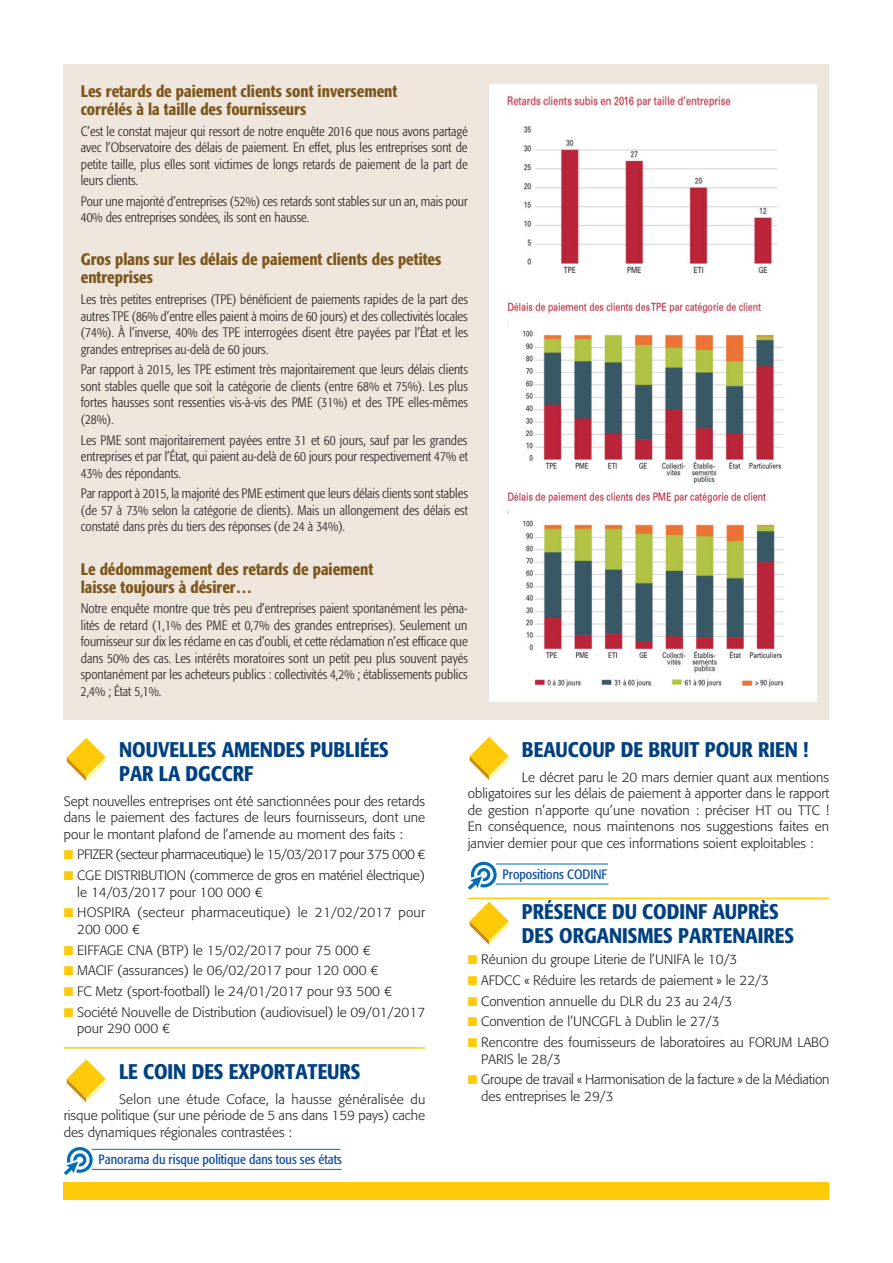
<style>
.page{position:relative;width:893px;height:1263px;background:#fff}
.page>*{position:absolute;margin:0;border:0;box-sizing:border-box;transform-origin:0 0}
.t1{font:500 condensed 21px/24px "Formata";color:#014081}
.t2{font:500 condensed 16.5px/18px "Formata";color:#7c561c}
.t3{font:300 condensed 13.5px/16.5px "Formata";color:#231f20;text-align:justify}
.t4{font:300 13.5px/16.5px "Formata";color:#231f20}
.t5{font:condensed 13.5px "Formata";color:#0d4da1}
.t6{font:300 13.5px "Formata";letter-spacing:-.03em;color:#231f20}
.s1{color:#feca0a}
</style>
<div class="page">
<div style="left:64px;top:64px;width:765px;height:655px;background:#eee6dc"></div>
<div style="left:489px;top:84px;width:327px;height:618px;background:#fff"></div>
<div style="left:64px;top:1182px;width:765px;height:17px;background:#feca0a"></div>
<hr style="left:64px;top:1047px;width:361px;height:2px;background:#feca0a">
<hr style="left:468px;top:898px;width:361px;height:1px;background:#feca0a">
<svg style="left:470px;top:901px;width:39px;height:44px"></svg>
<svg style="left:470px;top:737px;width:39px;height:43px"></svg>
<svg style="left:67px;top:738px;width:39px;height:43px"></svg>
<svg style="left:67px;top:1059px;width:39px;height:43px"></svg>
<svg style="left:468px;top:861px;width:29px;height:29px"></svg>
<hr style="left:496px;top:863px;width:112px;height:1px;background:#006db8">
<hr style="left:496px;top:883px;width:112px;height:1px;background:#006db8">
<svg style="left:64px;top:1147px;width:29px;height:28px"></svg>
<hr style="left:92px;top:1149px;width:248px;height:1px;background:#006db8">
<hr style="left:92px;top:1169px;width:249px;height:1px;background:#006db8">
<img style="left:508px;top:95px;width:269px;height:179px">
<img style="left:508px;top:302px;width:275px;height:182px">
<img style="left:508px;top:492px;width:276px;height:195px">
<p class="t2" style="left:81px;top:82px;width:318px">Les retards de paiement clients sont inversement corrélés à la taille des fournisseurs</p>
<p class="t3" style="left:81px;top:123px;width:388px">C’est le constat majeur qui ressort de notre enquête 2016 que nous avons partagé avec l’Observatoire des délais de paiement. En effet, plus les entreprises sont de petite taille, plus elles sont victimes de longs retards de paiement de la part de leurs clients.</p>
<p class="t3" style="left:81px;top:193px;width:388px">Pour une majorité d’entreprises (52%) ces retards sont stables sur un an, mais pour<br>40% des entreprises sondées, ils sont en hausse.</p>
<p class="t2" style="left:81px;top:251px;width:362px">Gros plans sur les délais de paiement clients des petites entreprises</p>
<p class="t3" style="left:81px;top:291px;width:389px">Les très petites entreprises (TPE) bénéficient de paiements rapides de la part des autres TPE (86% d’entre elles paient à moins de 60 jours) et des collectivités locales (74%). À l’inverse, 40% des TPE interrogées disent être payées par l’État et les grandes entreprises au-delà de 60 jours.</p>
<p class="t3" style="left:81px;top:362px;width:389px">Par rapport à 2015, les TPE estiment très majoritairement que leurs délais clients sont stables quelle que soit la catégorie de clients (entre 68% et 75%). Les plus fortes hausses sont ressenties vis-à-vis des PME (31%) et des TPE elles-mêmes (28%).</p>
<p class="t3" style="left:81px;top:432px;width:388px">Les PME sont majoritairement payées entre 31 et 60 jours, sauf par les grandes entreprises et par l’État, qui paient au-delà de 60 jours pour respectivement 47% et 43% des répondants.</p>
<p class="t3" style="left:81px;top:486px;width:389px">Par rapport à 2015, la majorité des PME estiment que leurs délais clients sont stables (de 57 à 73% selon la catégorie de clients). Mais un allongement des délais est constaté dans près du tiers des réponses (de 24 à 34%).</p>
<p class="t2" style="left:81px;top:560px;width:294px">Le dédommagement des retards de paiement laisse toujours à désirer…</p>
<p class="t3" style="left:81px;top:600px;width:389px">Notre enquête montre que très peu d’entreprises paient spontanément les péna&shy;lités de retard (1,1% des PME et 0,7% des grandes entreprises). Seulement un fournisseur sur dix les réclame en cas d’oubli, et cette réclamation n’est efficace que dans 50% des cas. Les intérêts moratoires sont un petit peu plus souvent payés spontanément par les acheteurs publics : collectivités 4,2% ; établissements publics 2,4% ; État 5,1%.</p>
<h1 class="t1" style="left:119px;top:737px;width:271px">NOUVELLES AMENDES PUBLIÉES<br>PAR LA DGCCRF</h1>
<p class="t4" style="left:64px;top:793px;width:363px;text-align:justify">Sept nouvelles entreprises ont été sanctionnées pour des retards dans le paiement des factures de leurs fournisseurs, dont une pour le montant plafond de l’amende au moment des faits :</p>
<p class="t6" style="left:64px;top:847px;width:363px"><span class="s1">■</span> PFIZER (secteur pharmaceutique) le 15/03/2017 pour 375 000 €</p>
<p class="t4" style="left:77px;top:867px;width:349px;text-indent:-13px"><span class="s1">■</span> CGE DISTRIBUTION (commerce de gros en matériel électrique) le 14/03/2017 pour 100 000 €</p>
<p class="t4" style="left:77px;top:904px;width:349px;text-indent:-13px"><span class="s1">■</span> HOSPIRA (secteur pharmaceutique) le 21/02/2017 pour<br>200 000 €</p>
<p class="t4" style="left:64px;top:942px;width:308px"><span class="s1">■</span> EIFFAGE CNA (BTP) le 15/02/2017 pour 75 000 €</p>
<p class="t4" style="left:64px;top:962px;width:316px"><span class="s1">■</span> MACIF (assurances) le 06/02/2017 pour 120 000 €</p>
<p class="t4" style="left:64px;top:983px;width:330px"><span class="s1">■</span> FC Metz (sport-football) le 24/01/2017 pour 93 500 €</p>
<p class="t4" style="left:77px;top:1004px;width:349px;text-indent:-13px"><span class="s1">■</span> Société Nouvelle de Distribution (audiovisuel) le 09/01/2017 pour 290 000 €</p>
<h1 class="t1" style="left:119px;top:1059px;width:243px">LE COIN DES EXPORTATEURS</h1>
<p class="t4" style="left:64px;top:1091px;width:363px;text-align:justify;text-indent:55px">Selon une étude Coface, la hausse généralisée du risque politique (sur une période de 5 ans dans 159 pays) cache des dynamiques régionales contrastées :</p>
<h1 class="t1" style="left:522px;top:737px;width:288px">BEAUCOUP DE BRUIT POUR RIEN !</h1>
<p class="t4" style="left:468px;top:769px;width:363px;text-align:justify;text-indent:54px">Le décret paru le 20 mars dernier quant aux mentions obligatoires sur les délais de paiement à apporter dans le rapport de gestion n’apporte qu’une novation : préciser HT ou TTC !<br>En conséquence, nous maintenons nos suggestions faites en janvier dernier pour que ces informations soient exploitables :</p>
<p class="t5" style="left:503px;top:866px;width:106px">Propositions CODINF</p>
<h1 class="t1" style="left:522px;top:900px;width:274px">PRÉSENCE DU CODINF AUPRÈS<br>DES ORGANISMES PARTENAIRES</h1>
<p class="t4" style="left:468px;top:951px;width:271px"><span class="s1">■</span> Réunion du groupe Literie de l’UNIFA le 10/3</p>
<p class="t4" style="left:468px;top:972px;width:303px"><span class="s1">■</span> AFDCC « Réduire les retards de paiement » le 22/3</p>
<p class="t4" style="left:468px;top:993px;width:266px"><span class="s1">■</span> Convention annuelle du DLR du 23 au 24/3</p>
<p class="t4" style="left:468px;top:1013px;width:253px"><span class="s1">■</span> Convention de l’UNCGFL à Dublin le 27/3</p>
<p class="t4" style="left:481px;top:1034px;width:349px;text-indent:-13px"><span class="s1">■</span> Rencontre des fournisseurs de laboratoires au FORUM LABO<br>PARIS le 28/3</p>
<p class="t4" style="left:481px;top:1071px;width:350px;text-indent:-13px"><span class="s1">■</span> Groupe de travail « Harmonisation de la facture » de la Médiation des entreprises le 29/3</p>
<p class="t5" style="left:99px;top:1152px;width:245px">Panorama du risque politique dans tous ses états</p>
</div>
